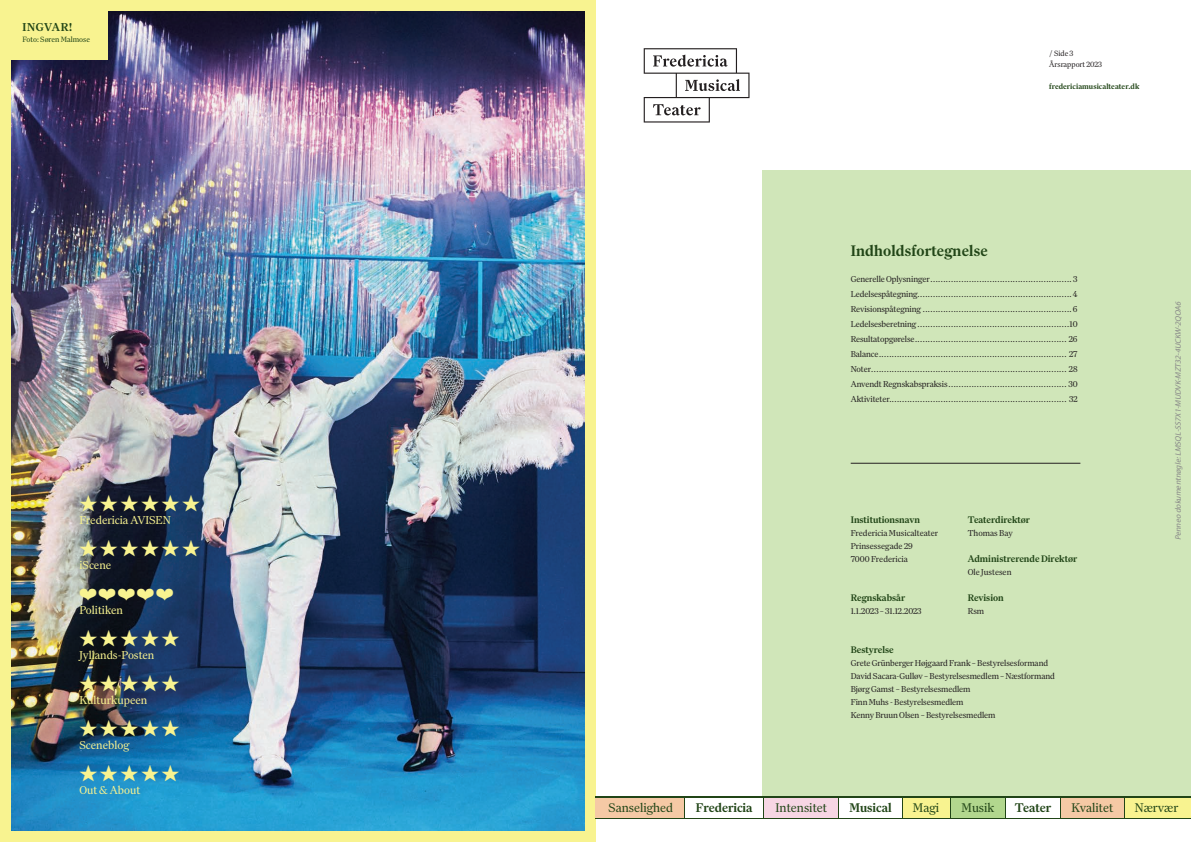
<style>
.page{position:relative;width:1191px;height:842px;background:#fff}
.page>*{position:absolute;margin:0;border:0;box-sizing:border-box;transform-origin:0 0}
.t1{font:700 16px "Family";letter-spacing:.01em;color:#214517}
.t2{font:13.2px "Family";color:#214517}
.t3{font:700 13.2px "Family";color:#214517}
.t4{font:12px "Family";color:#f8f390}
.t5{font:700 12px "Family";letter-spacing:.05em;color:#214517}
.t6{font:700 10px "Family";color:#214517}
.t7{font:9px/15px "Family";letter-spacing:-.01em;color:#231f20}
.t8{font:italic 8px "Myriad Pro";color:#888}
.t9{font:700 8px "Family";letter-spacing:.01em;color:#214517}
.t10{font:8px/11px "Family";color:#231f20}
.t11{font:8px "Family";color:#214517}
</style>
<div class="page">
<div style="left:0;top:0;width:595px;height:842px;background:#f8f390"></div>
<img style="left:11px;top:11px;width:573px;height:820px">
<div style="left:763px;top:170px;width:428px;height:642px;background:#d0e6b9"></div>
<hr style="left:850px;top:463px;width:230px;height:1px;background:#231f20">
<svg style="left:643px;top:48px;width:106px;height:75px"></svg>
<svg style="left:595px;top:797px;width:596px;height:22px"></svg>
<div style="left:764px;top:798px;width:73px;height:20px;background:#f7d6e4"></div>
<div style="left:685px;top:798px;width:77px;height:20px;background:#fff"></div>
<div style="left:595px;top:798px;width:89px;height:20px;background:#f5c9a5"></div>
<div style="left:1125px;top:798px;width:66px;height:20px;background:#f8f390"></div>
<div style="left:1061px;top:798px;width:63px;height:20px;background:#f5c9a5"></div>
<div style="left:950px;top:798px;width:54px;height:20px;background:#b2d78e"></div>
<div style="left:903px;top:798px;width:46px;height:20px;background:#f8f390"></div>
<div style="left:1006px;top:798px;width:54px;height:20px;background:#fff"></div>
<div style="left:839px;top:798px;width:62px;height:20px;background:#fff"></div>
<div style="left:0;top:0;width:108px;height:60px;background:#f8f390"></div>
<svg style="left:80px;top:494px;width:120px;height:17px;background:#1e2c44"></svg>
<svg style="left:80px;top:539px;width:120px;height:17px;background:#1f2e45"></svg>
<svg style="left:80px;top:588px;width:93px;height:12px"></svg>
<svg style="left:80px;top:629px;width:99px;height:17px;background:#122440"></svg>
<svg style="left:80px;top:674px;width:99px;height:17px;background:#23324c"></svg>
<svg style="left:80px;top:719px;width:99px;height:17px;background:#163a57"></svg>
<svg style="left:80px;top:764px;width:99px;height:17px;background:#167fbc"></svg>
<h3 class="t5" style="left:23px;top:22px;width:51px">INGVAR!</h3>
<p class="t11" style="left:23px;top:35px;width:69px">Foto: Søren Malmose</p>
<h3 class="t4" style="left:79px;top:513px;width:93px">Fredericia AVISEN</h3>
<h3 class="t4" style="left:79px;top:558px;width:33px">iScene</h3>
<h3 class="t4" style="left:79px;top:603px;width:45px">Politiken</h3>
<h3 class="t4" style="left:79px;top:648px;width:77px">Jyllands-Posten</h3>
<h3 class="t4" style="left:79px;top:693px;width:69px">Kulturkupeen</h3>
<h3 class="t4" style="left:79px;top:738px;width:51px">Sceneblog</h3>
<h3 class="t4" style="left:79px;top:783px;width:62px">Out &amp; About</h3>
<p class="t10" style="left:1049px;top:48px;width:54px">/ Side 3<br>Årsrapport 2023</p>
<p class="t9" style="left:1049px;top:83px;width:92px">fredericiamusicalteater.dk</p>
<h1 class="t1" style="left:850px;top:244px;width:138px">Indholdsfortegnelse</h1>
<p class="t7" style="left:850px;top:271px;width:228px;text-align:justify">Generelle Oplysninger .......................................................3<br>Ledelsespåtegning ............................................................4<br>Revisionspåtegning ..........................................................6<br>Ledelsesberetning ...........................................................10<br>Resultatopgørelse ........................................................... 26<br>Balance ......................................................................... 27<br>Noter ............................................................................ 28<br>Anvendt Regnskabspraksis .............................................. 30<br>Aktiviteter ..................................................................... 32</p>
<p class="t6" style="left:967px;top:516px;width:64px">Teaterdirektør</p>
<p class="t7" style="left:967px;top:526px;width:47px">Thomas Bay</p>
<p class="t6" style="left:967px;top:555px;width:111px">Administrerende Direktør</p>
<p class="t7" style="left:967px;top:565px;width:45px">Ole Justesen</p>
<p class="t6" style="left:967px;top:594px;width:38px">Revision</p>
<p class="t7" style="left:967px;top:604px;width:18px">Rsm</p>
<p class="t6" style="left:850px;top:516px;width:71px">Institutionsnavn</p>
<p class="t7" style="left:850px;top:527px;width:89px;line-height:13px">Fredericia Musicalteater<br>Prinsessegade 29<br>7000 Fredericia</p>
<p class="t6" style="left:850px;top:594px;width:56px">Regnskabsår</p>
<p class="t7" style="left:850px;top:604px;width:72px">1.1.2023 – 31.12.2023</p>
<p class="t6" style="left:850px;top:646px;width:44px">Bestyrelse</p>
<p class="t7" style="left:850px;top:657px;width:206px;line-height:13px">Grete Grünberger Højgaard Frank – Bestyrelsesformand David Sacara-Gulløv – Bestyrelsesmedlem – Næstformand Bjørg Gamst – Bestyrelsesmedlem<br>Finn Muhs - Bestyrelsesmedlem<br>Kenny Bruun Olsen – Bestyrelsesmedlem</p>
<p class="t8" style="left:1175px;top:540px;width:242px;rotate:-90deg">Penneo dokumentnøgle:LMSQL-SS7X1-MUDVK-MZT32-4UCKW-2QOA6</p>
<h2 class="t2" style="left:608px;top:800px;width:66px">Sanselighed</h2>
<h2 class="t3" style="left:696px;top:802px;width:58px">Fredericia</h2>
<h2 class="t2" style="left:775px;top:800px;width:53px">Intensitet</h2>
<h2 class="t3" style="left:849px;top:802px;width:44px">Musical</h2>
<h2 class="t2" style="left:913px;top:800px;width:28px">Magi</h2>
<h2 class="t2" style="left:961px;top:800px;width:34px">Musik</h2>
<h2 class="t3" style="left:1015px;top:802px;width:38px">Teater</h2>
<h2 class="t2" style="left:1071px;top:800px;width:43px">Kvalitet</h2>
<h2 class="t2" style="left:1135px;top:800px;width:45px">Nærvær</h2>
</div>
